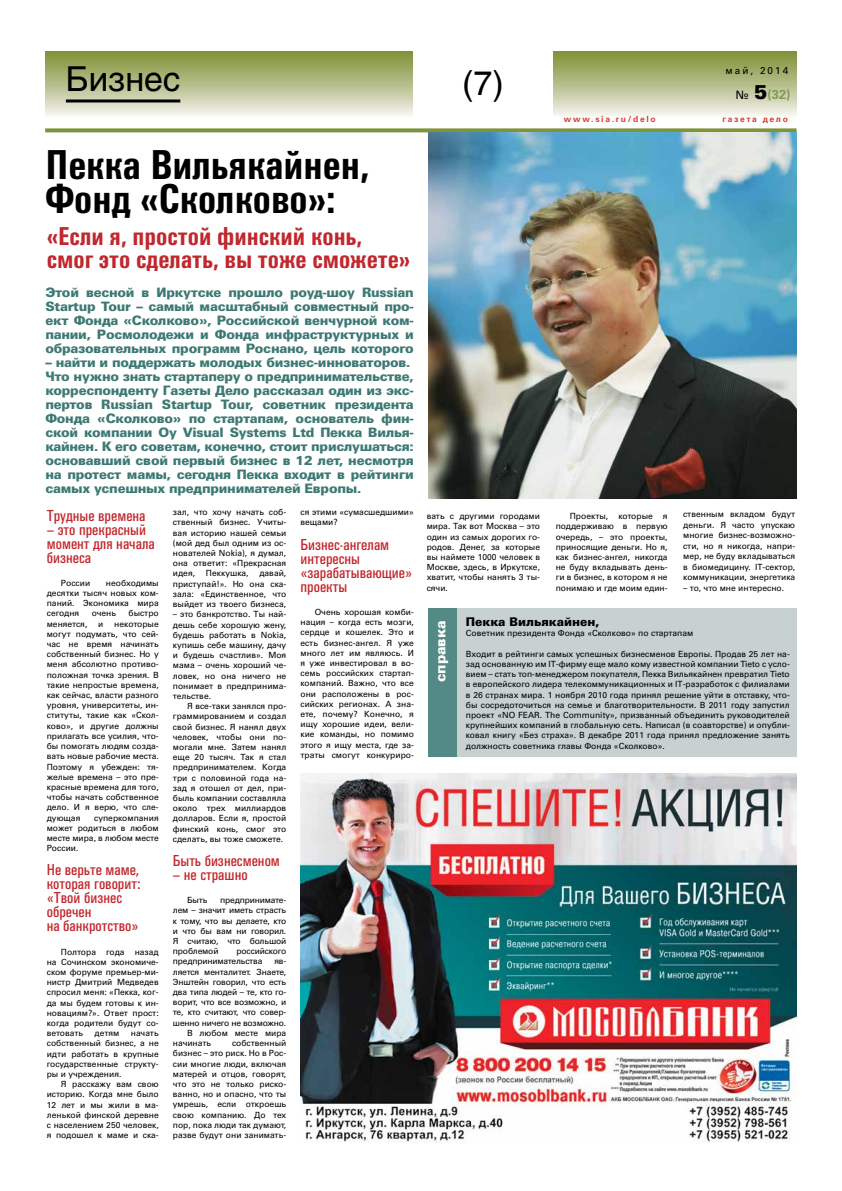
<style>
.page{position:relative;width:842px;height:1191px;background:#fff}
.page>*{position:absolute;margin:0;border:0;box-sizing:border-box;transform-origin:0 0}
.t1{font:700 42px/34px "Univers Cond C";color:#000}
.t2{font:34px "Helios";color:#000}
.t3{font:34px "AG Hlv Cyrillic Normal";color:#000}
.t4{font:700 26px/23px "Univers Cond C";color:#c1272d}
.t5{font:16px/14px "Univers Cond C";color:#c1272d}
.t6{font:14px "Univers Black C";color:#fff}
.t7{font:13px/14px "Univers Black C";letter-spacing:-.02em;color:#3d7973;text-align:justify}
.t8{font:700 13px "Univers C";color:#829b53}
.t9{font:12px "Univers Black C";color:#000}
.t10{font:10px "Univers C";letter-spacing:.2em;color:#000}
.t11{font:8.5px/10.2px "Univers C";color:#000;text-align:justify}
.t12{font:8.5px/10.2px "Univers C";letter-spacing:-.02em;color:#000}
.t13{font:700 8.5px "Univers C";letter-spacing:.2em;color:#d34235}
.s1{font-weight:400;font-size:12px;color:#000}
.s2{font-family:"Univers Black C";font-weight:400;font-size:20px;color:#000}
</style>
<div class="page">
<div style="left:45px;top:52px;width:367px;height:77px;background:linear-gradient(to bottom,#7d8e33,#fff)"></div>
<div style="left:554px;top:52px;width:242px;height:77px;background:linear-gradient(to bottom,#7d8e33,#fff)"></div>
<svg style="left:45px;top:128px;width:752px;height:4px;background:#8b9e4d"></svg>
<hr style="left:66px;top:99px;width:114px;height:3px;background:#000">
<img style="left:428px;top:133px;width:369px;height:365px">
<div style="left:428px;top:608px;width:369px;height:149px;background:#c6d1d0"></div>
<div style="left:428px;top:608px;width:28px;height:149px;background:#548a85"></div>
<img style="left:300px;top:773px;width:497px;height:369px">
<h2 class="t2" style="left:66px;top:59px;width:116px">Бизнес</h2>
<h1 class="t1" style="left:45px;top:148px;width:326px">Пекка Вильякайнен,<br>Фонд «Сколково»:</h1>
<h3 class="t4" style="left:47px;top:225px;width:365px">«Если я, простой финский конь, смог это сделать, вы тоже сможете»</h3>
<p class="t7" style="left:45px;top:285px;width:370px">Этой весной в Иркутске прошло роуд-шоу Russian Startup Tour – самый масштабный совместный про&shy;ект Фонда «Сколково», Российской венчурной ком&shy;пании, Росмолодежи и Фонда инфраструктурных и образовательных программ Роснано, цель которого</p>
<p class="t7" style="left:45px;top:355px;width:370px;text-align:left">– найти и поддержать молодых бизнес-инноваторов.<br>Что нужно знать стартаперу о предпринимательстве, корреспонденту Газеты Дело рассказал один из экс&shy;пертов Russian Startup Tour, советник президента Фонда «Сколково» по стартапам, основатель фин&shy;ской компании Oy Visual Systems Ltd Пекка Вилья&shy;кайнен. К его советам, конечно, стоит прислушаться: основавший свой первый бизнес в 12 лет, несмотря на протест мамы, сегодня Пекка входит в рейтинги самых успешных предпринимателей Европы.</p>
<h3 class="t5" style="left:47px;top:508px;width:100px">Трудные времена</h3>
<h3 class="t5" style="left:47px;top:522px;width:110px">– это прекрасный момент для начала бизнеса</h3>
<p class="t11" style="left:61px;top:577px;width:31px">России</p>
<p class="t11" style="left:47px;top:577px;width:113px;text-indent:59px">необходимы десятки тысяч новых ком&shy;паний. Экономика мира сегодня</p>
<p class="t11" style="left:92px;top:608px;width:26px">очень</p>
<p class="t11" style="left:129px;top:608px;width:32px">быстро</p>
<p class="t11" style="left:47px;top:618px;width:113px;text-indent:68px">некоторые могут подумать, что сей&shy;час не время начинать собственный бизнес. Но у меня абсолютно противо&shy;положная точка зрения. В такие непростые времена, как сейчас, власти разного уровня, университеты, ин&shy;ституты, такие как «Скол&shy;ково», и другие должны прилагать все усилия, что&shy;бы помогать людям созда&shy;вать новые рабочие места.<br>Поэтому я убежден: тя&shy;желые времена – это пре&shy;красные времена для того, чтобы начать собственное дело. И я верю, что сле&shy;дующая</p>
<p class="t11" style="left:47px;top:618px;width:42px">меняется,</p>
<p class="t11" style="left:98px;top:618px;width:7px">и</p>
<p class="t11" style="left:47px;top:812px;width:113px;text-indent:47px">суперкомпания может родиться в любом месте мира, в любом месте России.</p>
<h3 class="t5" style="left:47px;top:863px;width:95px">Не верьте маме, которая говорит: «Твой бизнес обречен<br>на банкротство»</h3>
<p class="t11" style="left:47px;top:946px;width:113px;text-indent:14px">Полтора года назад на Сочинском экономиче&shy;ском форуме премьер-ми&shy;нистр Дмитрий Медведев спросил меня: «Пекка, ког&shy;да мы будем готовы к ин&shy;новациям?». Ответ прост: когда родители будут со&shy;ветовать</p>
<p class="t11" style="left:47px;top:1028px;width:113px;text-indent:84px">начать собственный бизнес, а не идти работать в крупные государственные структу&shy;ры и учреждения.</p>
<p class="t11" style="left:47px;top:1079px;width:113px;text-indent:14px">Я расскажу вам свою историю. Когда мне было 12 лет и мы жили в ма&shy;ленькой финской деревне с населением 250 человек, я подошел к маме и ска-</p>
<p class="t11" style="left:95px;top:1028px;width:26px">детям</p>
<p class="t11" style="left:173px;top:507px;width:115px">зал, что хочу начать соб&shy;ственный бизнес. Учиты&shy;вая историю нашей семьи (мой дед был одним из ос&shy;нователей Nokia), я думал, она ответит: «Прекрасная идея,</p>
<p class="t11" style="left:173px;top:568px;width:115px;text-indent:86px">давай, приступай!». Но она ска&shy;зала: «Единственное, что выйдет из твоего бизнеса,</p>
<p class="t11" style="left:173px;top:609px;width:115px">– это банкротство. Ты най&shy;дешь себе хорошую жену, будешь работать в Nokia, купишь себе машину, дачу и будешь счастлив». Моя мама – очень хороший че&shy;ловек, но она ничего не понимает в предпринима&shy;тельстве.</p>
<p class="t11" style="left:173px;top:701px;width:115px;text-indent:14px">Я все-таки занялся про&shy;граммированием и создал свой бизнес. Я нанял двух человек, чтобы они по&shy;могали мне. Затем нанял еще 20 тысяч. Так я стал предпринимателем. Когда три с половиной года на&shy;зад я отошел от дел, при&shy;быль компании составляла около трех миллиардов долларов. Если я, простой финский конь, смог это сделать, вы тоже сможете.</p>
<h3 class="t5" style="left:173px;top:854px;width:109px">Быть бизнесменом</h3>
<h3 class="t5" style="left:173px;top:868px;width:76px">– не страшно</h3>
<p class="t11" style="left:187px;top:895px;width:22px">Быть</p>
<p class="t11" style="left:206px;top:568px;width:44px">Пеккушка,</p>
<p class="t11" style="left:173px;top:895px;width:115px;text-indent:47px">предпринимате&shy;лем – значит иметь страсть к тому, что вы делаете, кто и что бы вам ни говорил.<br>Я считаю, что большой проблемой</p>
<p class="t12" style="left:173px;top:946px;width:115px;text-indent:64px">российского предпринимательства</p>
<p class="t11" style="left:274px;top:956px;width:13px">яв-</p>
<p class="t12" style="left:173px;top:966px;width:115px">ляется менталитет. Знаете,</p>
<p class="t12" style="left:173px;top:976px;width:115px">Энштейн говорил, что есть</p>
<p class="t12" style="left:173px;top:987px;width:115px">два типа людей – те, кто го-</p>
<p class="t12" style="left:173px;top:997px;width:115px">ворит, что все возможно, и</p>
<p class="t12" style="left:173px;top:1007px;width:115px">те, кто считают, что совер-</p>
<p class="t12" style="left:173px;top:1017px;width:115px">шенно ничего не возможно.</p>
<p class="t11" style="left:187px;top:1027px;width:101px">В любом месте мира</p>
<p class="t11" style="left:173px;top:1038px;width:40px">начинать</p>
<p class="t11" style="left:173px;top:1038px;width:115px;text-indent:59px">собственный бизнес – это риск. Но в Рос&shy;сии многие люди, включая матерей и отцов, говорят, что это не только риско&shy;ванно, но и опасно, что ты умрешь, если откроешь свою компанию. До тех пор, пока люди так думают, разве будут они занимать-</p>
<p class="t11" style="left:300px;top:507px;width:115px">ся этими «сумасшедшими» вещами?</p>
<h3 class="t5" style="left:300px;top:537px;width:113px">Бизнес-ангелам интересны «зарабатывающие» проекты</h3>
<p class="t11" style="left:300px;top:607px;width:115px;text-indent:14px">Очень хорошая комби&shy;нация – когда есть мозги, сердце и кошелек. Это и есть бизнес-ангел. Я уже много лет им являюсь. И я уже инвестировал в во&shy;семь российских стартап&shy;компаний. Важно, что все они расположены в рос&shy;сийских регионах. А зна&shy;ете, почему? Конечно, я ищу хорошие идеи, вели&shy;кие команды, но помимо этого я ищу места, где за&shy;траты смогут конкуриро-</p>
<h2 class="t3" style="left:462px;top:64px;width:43px">(7)</h2>
<p class="t10" style="left:725px;top:65px;width:64px">май, 2014</p>
<h3 class="t8" style="left:736px;top:87px;width:56px"><span class="s1">№</span> <span class="s2">5</span>(32)</h3>
<p class="t13" style="left:564px;top:114px;width:93px">www.sia.ru/delo</p>
<p class="t13" style="left:722px;top:114px;width:67px">газета дело</p>
<p class="t11" style="left:427px;top:511px;width:115px">вать с другими городами мира. Так вот Москва – это один из самых дорогих го&shy;родов. Денег, за которые вы наймете 1000 человек в Москве, здесь, в Иркутске, хватит, чтобы нанять 3 ты&shy;сячи.</p>
<p class="t11" style="left:556px;top:511px;width:113px;text-indent:14px">Проекты, которые я поддерживаю в первую очередь, – это проекты, приносящие деньги. Но я, как бизнес-ангел, никогда не буду вкладывать день&shy;ги в бизнес, в котором я не понимаю и где моим един-</p>
<p class="t11" style="left:683px;top:509px;width:113px;line-height:10.5px">ственным вкладом будут деньги. Я часто упускаю многие бизнес-возможно&shy;сти, но я никогда, напри&shy;мер, не буду вкладываться в биомедицину. IT-сектор, коммуникации, энергетика</p>
<p class="t11" style="left:683px;top:582px;width:102px">– то, что мне интересно.</p>
<h3 class="t6" style="left:432px;top:682px;width:63px;rotate:-90deg">справка</h3>
<h3 class="t9" style="left:466px;top:615px;width:135px">Пекка Вильякайнен,</h3>
<p class="t11" style="left:466px;top:628px;width:229px">Советник президента Фонда «Сколково» по стартапам</p>
<p class="t11" style="left:466px;top:648px;width:325px">Входит в рейтинги самых успешных бизнесменов Европы. Продав 25 лет на&shy;зад основанную им IT-фирму еще мало кому известной компании Tieto с усло&shy;вием – стать топ-менеджером покупателя, Пекка Вильякайнен превратил Tieto в европейского лидера телекоммуникационных и IT-разработок с филиалами в 26 странах мира. 1 ноября 2010 года принял решение уйти в отставку, что&shy;бы сосредоточиться на семье и благотворительности. В 2011 году запустил проект «NO FEAR. The Community», призванный объединить руководителей крупнейших компаний в глобальную сеть. Написал (в соавторстве) и опубли&shy;ковал книгу «Без страха». В декабре 2011 года принял предложение занять должность советника главы Фонда «Сколково».</p>
</div>
